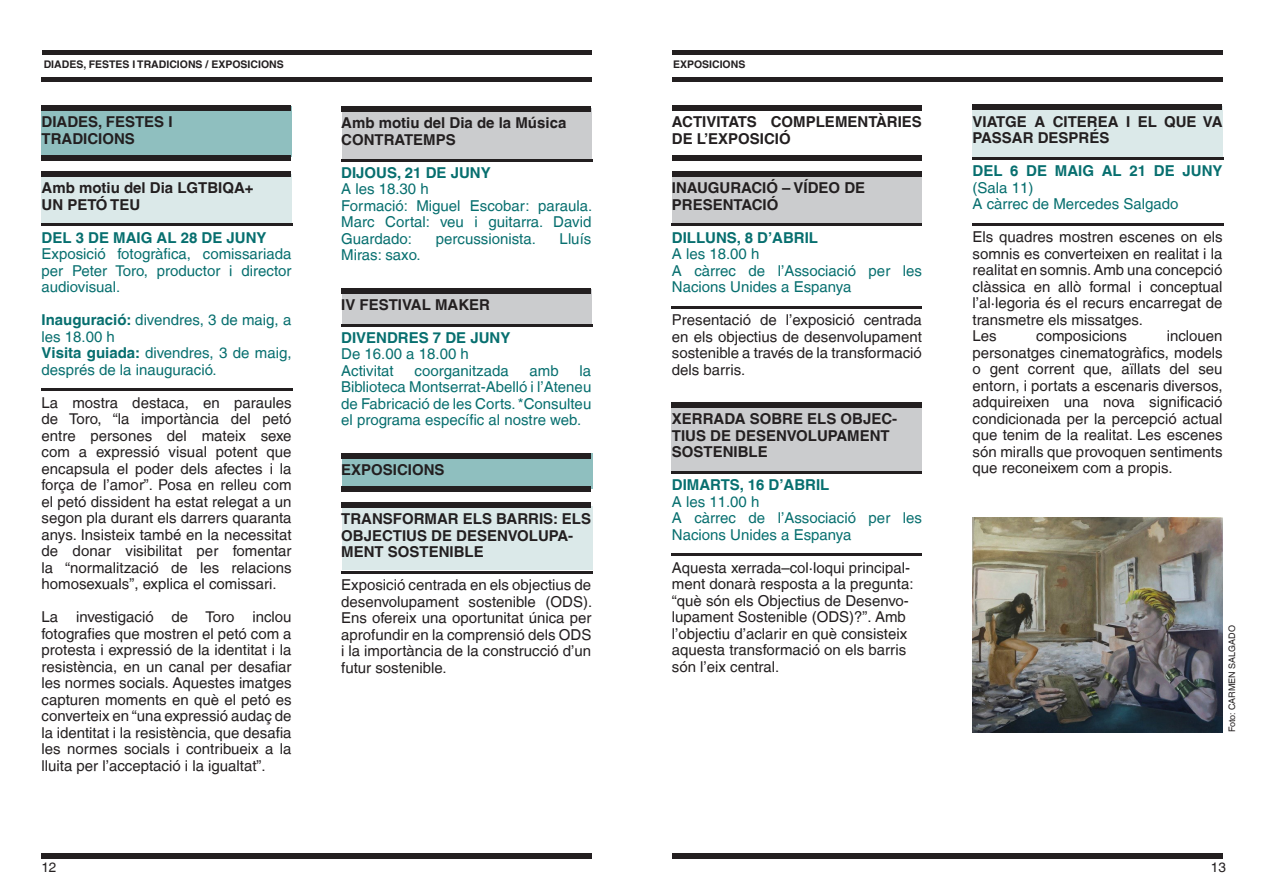
<style>
.page{position:relative;width:1263px;height:893px;background:#fff}
.page>*{position:absolute;margin:0;border:0;box-sizing:border-box;transform-origin:0 0}
.t1{font:15px/16.5px "Helvetica LT";color:#231f20;text-align:justify}
.t2{font:15px/16.5px "Helvetica LT";color:#076f6f}
.t3{font:700 15px/16.5px "Helvetica LT";color:#231f20}
.t4{font:700 15px/16.5px "Helvetica LT";color:#076f6f}
.t5{font:13.5px "Helvetica LT";color:#231f20}
.t6{font:700 10.5px "Helvetica LT";color:#231f20}
.t7{font:9px "Helvetica LT";color:#231f20}
.s1{font-weight:700}
.s2{font-weight:400}
</style>
<div class="page">
<div style="left:41px;top:853px;width:551px;height:5px;background:#231f20"></div>
<div style="left:672px;top:853px;width:550px;height:5px;background:#231f20"></div>
<div style="left:41px;top:174px;width:250px;height:50px;background:#dbe9e9"></div>
<div style="left:343px;top:109px;width:249px;height:50px;background:#cbccce"></div>
<div style="left:342px;top:289px;width:249px;height:34px;background:#cbccce"></div>
<div style="left:672px;top:174px;width:249px;height:50px;background:#cbccce"></div>
<div style="left:672px;top:404px;width:250px;height:68px;background:#cbccce"></div>
<div style="left:972px;top:106px;width:250px;height:51px;background:#dbe9e9"></div>
<div style="left:342px;top:506px;width:250px;height:64px;background:#dbe9e9"></div>
<div style="left:342px;top:453px;width:250px;height:36px;background:#8fbfbf"></div>
<div style="left:41px;top:106px;width:251px;height:51px;background:#8fbfbf"></div>
<div style="left:41px;top:77px;width:551px;height:5px;background:#231f20"></div>
<div style="left:42px;top:50px;width:550px;height:5px;background:#231f20"></div>
<div style="left:672px;top:77px;width:550px;height:5px;background:#231f20"></div>
<div style="left:672px;top:50px;width:550px;height:5px;background:#231f20"></div>
<div style="left:41px;top:105px;width:250px;height:6px;background:#231f20"></div>
<div style="left:41px;top:155px;width:250px;height:5px;background:#231f20"></div>
<div style="left:41px;top:171px;width:250px;height:6px;background:#231f20"></div>
<hr style="left:41px;top:224px;width:252px;height:2px;background:#231f20">
<hr style="left:41px;top:389px;width:252px;height:2px;background:#231f20">
<div style="left:341px;top:106px;width:249px;height:6px;background:#231f20"></div>
<hr style="left:341px;top:159px;width:251px;height:2px;background:#231f20">
<div style="left:341px;top:288px;width:249px;height:5px;background:#231f20"></div>
<hr style="left:341px;top:324px;width:251px;height:2px;background:#231f20">
<div style="left:341px;top:453px;width:249px;height:5px;background:#231f20"></div>
<div style="left:341px;top:486px;width:249px;height:5px;background:#231f20"></div>
<div style="left:341px;top:502px;width:249px;height:6px;background:#231f20"></div>
<hr style="left:341px;top:571px;width:251px;height:3px;background:#231f20">
<div style="left:672px;top:105px;width:249px;height:6px;background:#231f20"></div>
<div style="left:672px;top:155px;width:249px;height:5px;background:#231f20"></div>
<div style="left:672px;top:171px;width:249px;height:6px;background:#231f20"></div>
<hr style="left:672px;top:224px;width:250px;height:2px;background:#231f20">
<hr style="left:672px;top:306px;width:250px;height:3px;background:#231f20">
<div style="left:672px;top:402px;width:250px;height:6px;background:#231f20"></div>
<hr style="left:672px;top:471px;width:250px;height:3px;background:#231f20">
<hr style="left:672px;top:554px;width:250px;height:2px;background:#231f20">
<div style="left:972px;top:105px;width:250px;height:5px;background:#231f20"></div>
<hr style="left:972px;top:157px;width:252px;height:3px;background:#231f20">
<hr style="left:972px;top:223px;width:252px;height:3px;background:#231f20">
<img style="left:972px;top:517px;width:250px;height:215px">
<p class="t6" style="left:44px;top:58px;width:242px">DIADES, FESTES I TRADICIONS / EXPOSICIONS</p>
<p class="t6" style="left:673px;top:58px;width:74px">EXPOSICIONS</p>
<p class="t3" style="left:41px;top:113px;width:133px">DIADES, FESTES I</p>
<p class="t3" style="left:41px;top:130px;width:95px">TRADICIONS</p>
<p class="t3" style="left:41px;top:179px;width:214px">Amb motiu del Dia LGTBIQA+</p>
<p class="t3" style="left:41px;top:196px;width:100px">UN PETÓ TEU</p>
<p class="t4" style="left:41px;top:229px;width:227px">DEL 3 DE MAIG AL 28 DE JUNY</p>
<p class="t2" style="left:41px;top:246px;width:252px;text-align:justify">Exposició fotogràfica, comissariada per Peter Toro, productor i director audiovisual.</p>
<p class="t2" style="left:41px;top:312px;width:252px"><span class="s1">Inauguració:</span> divendres, 3 de maig, a les 18.00 h</p>
<p class="t2" style="left:41px;top:345px;width:252px"><span class="s1">Visita guiada:</span> divendres, 3 de maig, després de la inauguració.</p>
<p class="t1" style="left:41px;top:394px;width:252px">La mostra destaca, en paraules de Toro, “la importància del petó entre persones del mateix sexe com a expressió visual potent que encapsula el poder dels afectes i la força de l’amor”. Posa en relleu com el petó dissident ha estat relegat a un segon pla durant els darrers quaranta anys. Insisteix també en la necessitat de donar visibilitat per fomentar la “normalització de les relacions homosexuals”, explica el comissari.</p>
<p class="t1" style="left:41px;top:609px;width:252px">La investigació de Toro inclou fotografies que mostren el petó com a protesta i expressió de la identitat i la resistència, en un canal per desafiar les normes socials. Aquestes imatges capturen moments en què el petó es converteix en “una expressió audaç de la identitat i la resistència, que desafia les normes socials i contribueix a la lluita per l’acceptació i la igualtat”.</p>
<p class="t3" style="left:341px;top:114px;width:227px">Amb motiu del Dia de la Música</p>
<p class="t3" style="left:341px;top:131px;width:116px">CONTRATEMPS</p>
<p class="t4" style="left:341px;top:164px;width:151px">DIJOUS, 21 DE JUNY</p>
<p class="t2" style="left:341px;top:181px;width:89px">A les 18.30 h</p>
<p class="t2" style="left:341px;top:197px;width:252px;text-align:justify">Formació: Miguel Escobar: paraula.<br>Marc Cortal: veu i guitarra. David Guardado:</p>
<p class="t2" style="left:436px;top:230px;width:102px">percussionista.</p>
<p class="t2" style="left:560px;top:230px;width:33px">Lluís</p>
<p class="t2" style="left:341px;top:247px;width:81px">Miras: saxo.</p>
<p class="t3" style="left:341px;top:296px;width:150px">IV FESTIVAL MAKER</p>
<p class="t4" style="left:341px;top:329px;width:171px">DIVENDRES 7 DE JUNY</p>
<p class="t2" style="left:341px;top:346px;width:129px">De 16.00 a 18.00 h</p>
<p class="t2" style="left:341px;top:362px;width:54px">Activitat</p>
<p class="t2" style="left:415px;top:362px;width:96px">coorganitzada</p>
<p class="t2" style="left:530px;top:362px;width:31px">amb</p>
<p class="t2" style="left:341px;top:362px;width:252px;text-align:justify;text-indent:238px">la Biblioteca Montserrat-Abelló i l’Ateneu de Fabricació de les Corts. *Consulteu el programa específic al nostre web.</p>
<p class="t3" style="left:341px;top:461px;width:105px">EXPOSICIONS</p>
<p class="t3" style="left:341px;top:510px;width:251px">TRANSFORMAR ELS BARRIS: ELS<br>OBJECTIUS DE DESENVOLUPA-<br>MENT SOSTENIBLE</p>
<p class="t1" style="left:341px;top:577px;width:252px">Exposició centrada en els objectius de desenvolupament sostenible (ODS).<br>Ens ofereix una oportunitat única per aprofundir en la comprensió dels ODS i la importància de la construcció d’un futur sostenible.</p>
<p class="t3" style="left:672px;top:113px;width:252px">ACTIVITATS COMPLEMENTÀRIES<br>DE L’EXPOSICIÓ</p>
<p class="t3" style="left:672px;top:179px;width:195px">INAUGURACIÓ – VÍDEO DE</p>
<p class="t3" style="left:672px;top:196px;width:108px">PRESENTACIÓ</p>
<p class="t4" style="left:672px;top:229px;width:148px">DILLUNS, 8 D’ABRIL</p>
<p class="t2" style="left:672px;top:246px;width:89px">A les 18.00 h</p>
<p class="t2" style="left:672px;top:262px;width:252px">A càrrec de l’Associació per les<br>Nacions Unides a Espanya</p>
<p class="t1" style="left:672px;top:312px;width:252px">Presentació de l’exposició centrada en els objectius de desenvolupament sostenible a través de la transformació dels barris.</p>
<p class="t3" style="left:672px;top:410px;width:227px">XERRADA SOBRE ELS OBJEC-<br>TIUS DE DESENVOLUPAMENT<br>SOSTENIBLE</p>
<p class="t4" style="left:672px;top:476px;width:159px">DIMARTS, 16 D’ABRIL</p>
<p class="t2" style="left:672px;top:493px;width:89px">A les 11.00 h</p>
<p class="t2" style="left:672px;top:510px;width:252px">A càrrec de l’Associació per les<br>Nacions Unides a Espanya</p>
<p class="t1" style="left:672px;top:559px;width:243px;text-align:left">Aquesta xerrada–col·loqui principal&shy;ment donarà resposta a la pregunta: “què són els Objectius de Desenvo&shy;lupament Sostenible (ODS)?”. Amb l’objectiu d’aclarir en què consisteix aquesta transformació on els barris són l’eix central.</p>
<p class="t3" style="left:972px;top:113px;width:252px">VIATGE A CITEREA I EL QUE VA<br>PASSAR DESPRÉS</p>
<p class="t4" style="left:972px;top:162px;width:252px">DEL 6 DE MAIG AL 21 DE JUNY <span class="s2">(Sala 11)</span></p>
<p class="t2" style="left:972px;top:196px;width:207px">A càrrec de Mercedes Salgado</p>
<p class="t1" style="left:972px;top:229px;width:252px">Els quadres mostren escenes on els somnis es converteixen en realitat i la realitat en somnis. Amb una concepció clàssica en allò formal i conceptual l’al·legoria és el recurs encarregat de transmetre els missatges.</p>
<p class="t1" style="left:972px;top:328px;width:26px">Les</p>
<p class="t1" style="left:1036px;top:328px;width:92px">composicions</p>
<p class="t1" style="left:972px;top:328px;width:252px;text-indent:194px">inclouen personatges cinematogràfics, models o gent corrent que, aïllats del seu entorn, i portats a escenaris diversos, adquireixen una nova significació condicionada per la percepció actual que tenim de la realitat. Les escenes són miralls que provoquen sentiments que reconeixem com a propis.</p>
<p class="t7" style="left:1227px;top:732px;width:109px;rotate:-90deg">Foto: CARMEN SALGADO</p>
<p class="t5" style="left:41px;top:860px;width:17px">12</p>
<p class="t5" style="left:1211px;top:860px;width:17px">13</p>
</div>
